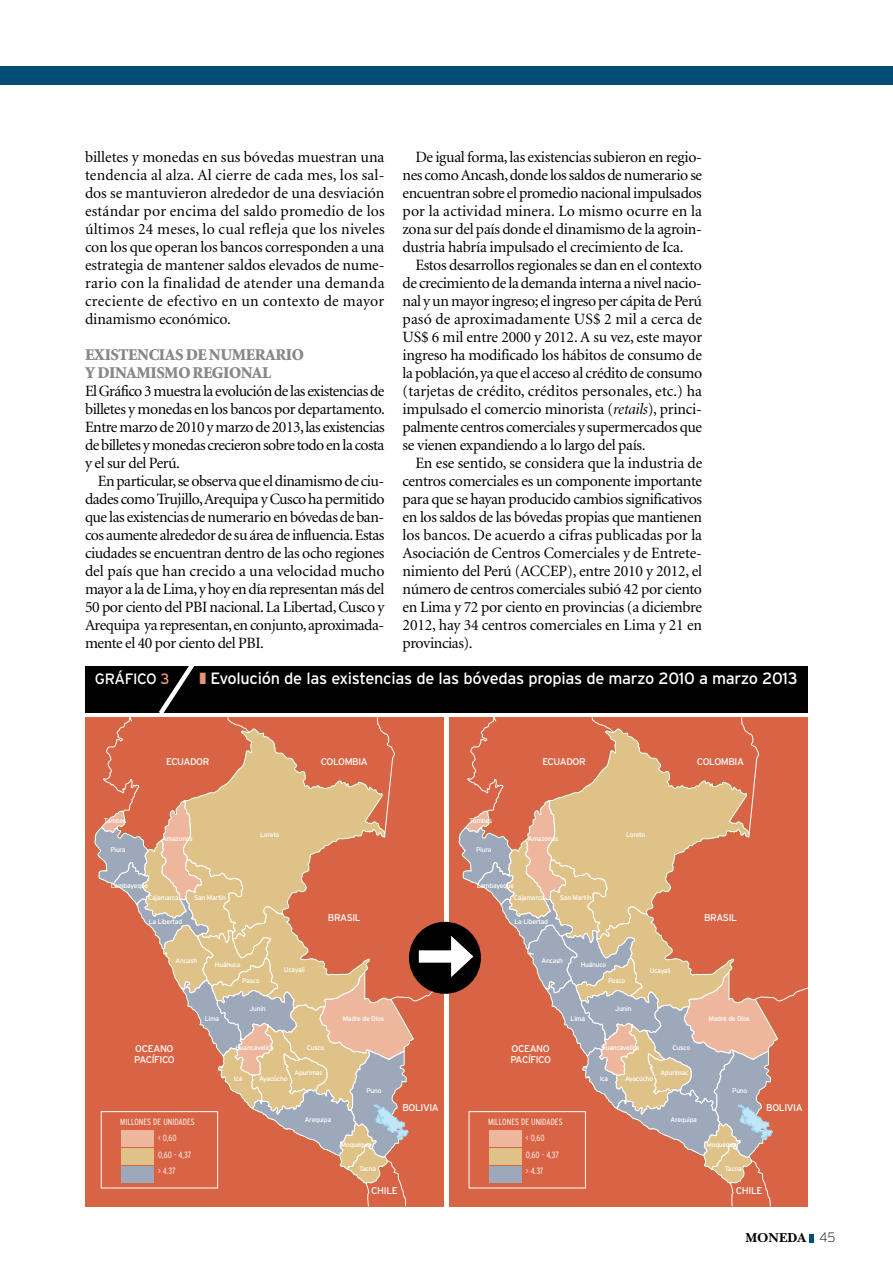
<style>
.page{position:relative;width:893px;height:1276px;background:#fff}
.page>*{position:absolute;margin:0;border:0;box-sizing:border-box;transform-origin:0 0}
.t1{font:900 16.5px/18px "Minion";letter-spacing:-.025em;color:#87888a}
.t2{font:16.35px "Interstate";letter-spacing:-.02em;color:#fff}
.t3{font:15.75px/18px "Minion";letter-spacing:-.025em;color:#000;text-align:justify}
.t4{font:15px "Interstate";letter-spacing:-.03em;color:#fff}
.t5{font:13.5px "New Baskerville Bold SC";color:#000}
.t6{font:9.75px/10.5px "Interstate";letter-spacing:-.04em;color:#fff}
.t7{font:300 condensed 9px/16.5px "Interstate";color:#fff}
.t8{font:6.75px "Interstate";letter-spacing:-.04em;color:#fff}
.s1{font-family:"Minion Display";font-style:italic}
.s2{color:#e69476}
.s3{font-family:"Interstate";font-weight:200}
</style>
<div class="page">
<svg style="left:809px;top:1234px;width:4px;height:8px"></svg>
<div style="left:0;top:67px;width:893px;height:18px;background:#004e75"></div>
<div style="left:85px;top:717px;width:359px;height:489px;background:#d96445"></div>
<div style="left:591px;top:717px;width:217px;height:490px;background:#d96445"></div>
<svg style="left:94px;top:728px;width:133px;height:479px"></svg>
<svg style="left:227px;top:717px;width:209px;height:490px"></svg>
<div style="left:409px;top:922px;width:72px;height:72px;background:#000;border-radius:50%"></div>
<div style="left:419px;top:950px;width:41px;height:12px;background:#fff"></div>
<svg style="left:451px;top:728px;width:327px;height:479px;background:#d18a6e"></svg>
<div style="left:85px;top:666px;width:723px;height:46px;background:#000"></div>
<svg style="left:154px;top:666px;width:55px;height:47px"></svg>
<div style="left:121px;top:1130px;width:32px;height:16px;background:#efb69e"></div>
<div style="left:121px;top:1148px;width:32px;height:17px;background:#dec288"></div>
<div style="left:121px;top:1166px;width:32px;height:17px;background:#9da8bb"></div>
<div style="left:101px;top:1111px;width:117px;height:77px;border:1px solid #fff"></div>
<div style="left:489px;top:1130px;width:32px;height:16px;background:#efb69e"></div>
<div style="left:489px;top:1148px;width:32px;height:17px;background:#dec288"></div>
<div style="left:489px;top:1166px;width:32px;height:17px;background:#9da8bb"></div>
<div style="left:469px;top:1111px;width:117px;height:77px;border:1px solid #fff"></div>
<p class="t3" style="left:85px;top:149px;width:301px">billetes y monedas en sus bóvedas muestran una tendencia al alza. Al cierre de cada mes, los sal&shy;dos se mantuvieron alrededor de una desviación estándar por encima del saldo promedio de los últimos 24 meses, lo cual refleja que los niveles con los que operan los bancos corresponden a una estrategia de mantener saldos elevados de nume&shy;rario con la finalidad de atender una demanda creciente de efectivo en un contexto de mayor dinamismo económico.</p>
<p class="t1" style="left:85px;top:346px;width:220px">EXISTENCIAS DE NUMERARIO<br>Y DINAMISMO REGIONAL</p>
<p class="t3" style="left:85px;top:383px;width:301px">El Gráfico 3 muestra la evolución de las existencias de billetes y monedas en los bancos por departamento.<br>Entre marzo de 2010 y marzo de 2013, las existencias de billetes y monedas crecieron sobre todo en la costa y el sur del Perú.</p>
<p class="t3" style="left:85px;top:473px;width:301px;text-indent:13px">En particular, se observa que el dinamismo de ciu&shy;dades como Trujillo, Arequipa y Cusco ha permitido que las existencias de numerario en bóvedas de ban&shy;cos aumente alrededor de su área de influencia. Estas ciudades se encuentran dentro de las ocho regiones del país que han crecido a una velocidad mucho mayor a la de Lima, y hoy en día representan más del 50 por ciento del PBI nacional. La Libertad, Cusco y Arequipa ya representan, en conjunto, aproximada&shy;mente el 40 por ciento del PBI.</p>
<p class="t3" style="left:403px;top:149px;width:301px;text-indent:13px">De igual forma, las existencias subieron en regio&shy;nes como Ancash, donde los saldos de numerario se encuentran sobre el promedio nacional impulsados por la actividad minera. Lo mismo ocurre en la zona sur del país donde el dinamismo de la agroin&shy;dustria habría impulsado el crecimiento de Ica.</p>
<p class="t3" style="left:403px;top:257px;width:301px;text-indent:13px">Estos desarrollos regionales se dan en el contexto de crecimiento de la demanda interna a nivel nacio&shy;nal y un mayor ingreso; el ingreso per cápita de Perú pasó de aproximadamente US$ 2 mil a cerca de US$ 6 mil entre 2000 y 2012. A su vez, este mayor ingreso ha modificado los hábitos de consumo de la población, ya que el acceso al crédito de consumo (tarjetas de crédito, créditos personales, etc.) ha impulsado el comercio minorista (<span class="s1">retails</span>), princi&shy;palmente centros comerciales y supermercados que se vienen expandiendo a lo largo del país.</p>
<p class="t3" style="left:403px;top:455px;width:301px;text-indent:13px">En ese sentido, se considera que la industria de centros comerciales es un componente importante para que se hayan producido cambios significativos en los saldos de las bóvedas propias que mantienen los bancos. De acuerdo a cifras publicadas por la Asociación de Centros Comerciales y de Entrete&shy;nimiento del Perú (ACCEP), entre 2010 y 2012, el número de centros comerciales subió 42 por ciento en Lima y 72 por ciento en provincias (a diciembre 2012, hay 34 centros comerciales en Lima y 21 en provincias).</p>
<p class="t4" style="left:95px;top:670px;width:76px">gráfico <span class="s2">3</span></p>
<p class="t2" style="left:199px;top:669px;width:600px"><span class="s2">❚</span> Evolución de las existencias de las bóvedas propias de marzo 2010 a marzo 2013</p>
<p class="t6" style="left:166px;top:756px;width:45px">ecuador</p>
<p class="t6" style="left:321px;top:756px;width:49px">colombia</p>
<p class="t6" style="left:542px;top:756px;width:45px">ecuador</p>
<p class="t6" style="left:697px;top:756px;width:49px">colombia</p>
<p class="t8" style="left:104px;top:816px;width:24px">Tumbes</p>
<p class="t8" style="left:110px;top:845px;width:17px">Piura</p>
<p class="t8" style="left:162px;top:835px;width:32px">Amazonas</p>
<p class="t8" style="left:260px;top:831px;width:21px">Loreto</p>
<p class="t8" style="left:470px;top:816px;width:24px">Tumbes</p>
<p class="t8" style="left:476px;top:845px;width:17px">Piura</p>
<p class="t8" style="left:528px;top:835px;width:32px">Amazonas</p>
<p class="t8" style="left:626px;top:831px;width:21px">Loreto</p>
<p class="t8" style="left:111px;top:881px;width:39px">Lambayeque</p>
<p class="t8" style="left:477px;top:881px;width:39px">Lambayeque</p>
<p class="t8" style="left:148px;top:894px;width:32px">Cajamarca</p>
<p class="t8" style="left:149px;top:917px;width:35px">La Libertad</p>
<p class="t8" style="left:194px;top:893px;width:33px">San Martín</p>
<p class="t6" style="left:328px;top:912px;width:34px">brasil</p>
<p class="t8" style="left:514px;top:894px;width:32px">Cajamarca</p>
<p class="t8" style="left:515px;top:917px;width:35px">La Libertad</p>
<p class="t8" style="left:560px;top:893px;width:33px">San Martín</p>
<p class="t6" style="left:704px;top:912px;width:34px">brasil</p>
<p class="t8" style="left:176px;top:957px;width:23px">Ancash</p>
<p class="t8" style="left:215px;top:961px;width:27px">Huánuco</p>
<p class="t8" style="left:284px;top:966px;width:23px">Ucayali</p>
<p class="t8" style="left:541px;top:957px;width:23px">Ancash</p>
<p class="t8" style="left:581px;top:961px;width:27px">Huánuco</p>
<p class="t8" style="left:650px;top:966px;width:23px">Ucayali</p>
<p class="t8" style="left:242px;top:976px;width:19px">Pasco</p>
<p class="t8" style="left:608px;top:976px;width:19px">Pasco</p>
<p class="t6" style="left:134px;top:1043px;width:42px">oceano pacífico</p>
<p class="t8" style="left:205px;top:1015px;width:16px">Lima</p>
<p class="t8" style="left:249px;top:1005px;width:18px">Junin</p>
<p class="t8" style="left:235px;top:1043px;width:40px">Huancavelíca</p>
<p class="t8" style="left:234px;top:1074px;width:10px">Ica</p>
<p class="t8" style="left:307px;top:1043px;width:19px">Cusco</p>
<p class="t8" style="left:295px;top:1069px;width:30px">Apurimac</p>
<p class="t8" style="left:259px;top:1074px;width:30px">Ayacúcho</p>
<p class="t8" style="left:343px;top:1015px;width:43px">Madre de Dios</p>
<p class="t6" style="left:510px;top:1043px;width:42px">oceano pacífico</p>
<p class="t8" style="left:571px;top:1015px;width:16px">Lima</p>
<p class="t8" style="left:615px;top:1005px;width:18px">Junin</p>
<p class="t8" style="left:601px;top:1043px;width:40px">Huancavelíca</p>
<p class="t8" style="left:600px;top:1074px;width:10px">Ica</p>
<p class="t8" style="left:672px;top:1043px;width:19px">Cusco</p>
<p class="t8" style="left:660px;top:1069px;width:30px">Apurimac</p>
<p class="t8" style="left:625px;top:1074px;width:30px">Ayacúcho</p>
<p class="t8" style="left:708px;top:1015px;width:43px">Madre de Dios</p>
<p class="t8" style="left:366px;top:1087px;width:17px">Puno</p>
<p class="t8" style="left:732px;top:1087px;width:17px">Puno</p>
<p class="t6" style="left:402px;top:1101px;width:38px">bolivia</p>
<p class="t8" style="left:305px;top:1115px;width:28px">Arequipa</p>
<p class="t7" style="left:120px;top:1113px;width:10px">MILLONES</p>
<p class="t7" style="left:158px;top:1113px;width:35px;text-indent:-5px">DE UNIDADES<br>&lt; 0,60<br>0,60 - 4,37 &gt; 4.37</p>
<p class="t7" style="left:488px;top:1113px;width:10px">MILLONES</p>
<p class="t7" style="left:526px;top:1113px;width:35px;text-indent:-5px">DE UNIDADES<br>&lt; 0,60<br>0,60 - 4,37 &gt; 4.37</p>
<p class="t8" style="left:341px;top:1141px;width:32px">Moquegua</p>
<p class="t8" style="left:359px;top:1164px;width:19px">Tacna</p>
<p class="t8" style="left:671px;top:1115px;width:28px">Arequipa</p>
<p class="t8" style="left:707px;top:1141px;width:32px">Moquegua</p>
<p class="t8" style="left:725px;top:1164px;width:19px">Tacna</p>
<p class="t6" style="left:766px;top:1101px;width:38px">bolivia</p>
<p class="t6" style="left:371px;top:1185px;width:27px">chile</p>
<p class="t6" style="left:736px;top:1185px;width:27px">chile</p>
<p class="t5" style="left:745px;top:1230px;width:92px">MONEDA <span class="s3">45</span></p>
</div>
